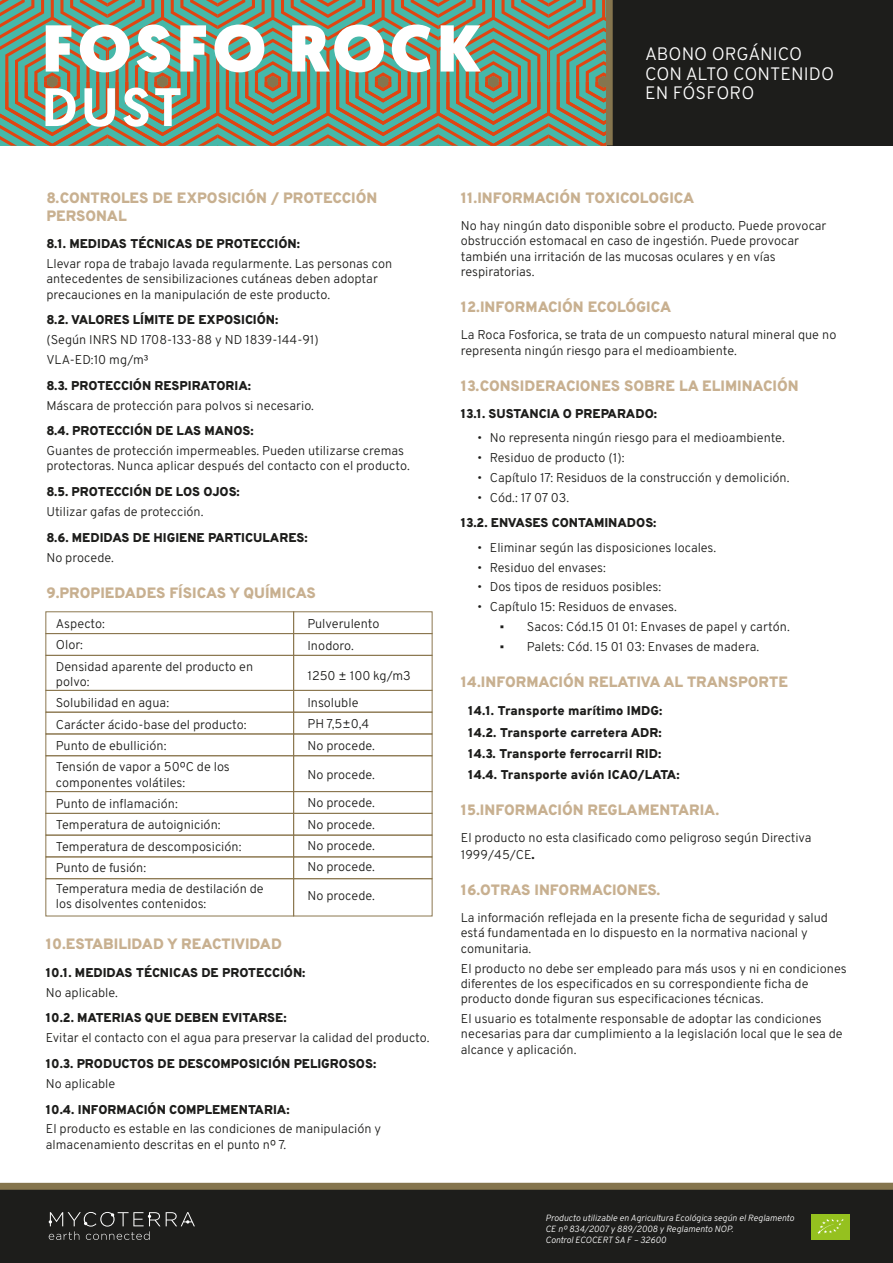
<style>
.page{position:relative;width:893px;height:1263px;background:#fff}
.page>*{position:absolute;margin:0;border:0;box-sizing:border-box;transform-origin:0 0}
.t1{font:900 66px "Geomanist";letter-spacing:.07em;color:#fff}
.t2{font:500 54px "Geomanist";color:#fff}
.t3{font:300 18px/19.5px "Overpass";color:#fff}
.t4{font:900 15px/18px "Overpass";color:#c8b090}
.t5{font:300 12.75px/21.3px "Overpass";color:#1d1d1b}
.t6{font:900 12.75px/21.1px "Overpass";color:#1d1d1b}
.t7{font:italic 300 9px/10.8px "Overpass";color:#fff}
.s1{font-family:"Times New Roman";font-weight:400}
.s2{font-weight:900}
</style>
<div class="page">
<div style="left:0;top:1189px;width:893px;height:74px;background:#1d1d1b"></div>
<svg style="left:49px;top:1212px;width:146px;height:28px"></svg>
<svg style="left:0;top:1183px;width:893px;height:7px;background:#81724c"></svg>
<div style="left:811px;top:1214px;width:38px;height:25px;background:#95c11f"></div>
<svg style="left:817px;top:1219px;width:27px;height:15px"></svg>
<svg style="left:0;top:0;width:607px;height:146px;background:#799176"></svg>
<div style="left:607px;top:0;width:286px;height:146px;background:#1d1d1b"></div>
<div style="left:606px;top:0;width:7px;height:145px;background:#85754e"></div>
<div style="left:45px;top:611px;width:249px;height:23px;border:1px solid #8b774f"></div>
<div style="left:293px;top:611px;width:139px;height:23px;border:1px solid #8b774f"></div>
<div style="left:45px;top:633px;width:249px;height:23px;border:1px solid #8b774f"></div>
<div style="left:293px;top:633px;width:139px;height:23px;border:1px solid #8b774f"></div>
<div style="left:45px;top:655px;width:249px;height:36px;border:1px solid #8b774f"></div>
<div style="left:293px;top:655px;width:139px;height:36px;border:1px solid #8b774f"></div>
<div style="left:45px;top:690px;width:249px;height:22px;border:1px solid #8b774f"></div>
<div style="left:293px;top:690px;width:139px;height:22px;border:1px solid #8b774f"></div>
<div style="left:45px;top:712px;width:249px;height:22px;border:1px solid #8b774f"></div>
<div style="left:293px;top:712px;width:139px;height:22px;border:1px solid #8b774f"></div>
<div style="left:45px;top:734px;width:249px;height:22px;border:1px solid #8b774f"></div>
<div style="left:293px;top:734px;width:139px;height:22px;border:1px solid #8b774f"></div>
<div style="left:45px;top:755px;width:249px;height:37px;border:1px solid #8b774f"></div>
<div style="left:293px;top:755px;width:139px;height:37px;border:1px solid #8b774f"></div>
<div style="left:45px;top:791px;width:249px;height:23px;border:1px solid #8b774f"></div>
<div style="left:293px;top:791px;width:139px;height:23px;border:1px solid #8b774f"></div>
<div style="left:45px;top:813px;width:249px;height:22px;border:1px solid #8b774f"></div>
<div style="left:293px;top:813px;width:139px;height:22px;border:1px solid #8b774f"></div>
<div style="left:45px;top:835px;width:249px;height:22px;border:1px solid #8b774f"></div>
<div style="left:293px;top:835px;width:139px;height:22px;border:1px solid #8b774f"></div>
<div style="left:45px;top:856px;width:249px;height:23px;border:1px solid #8b774f"></div>
<div style="left:293px;top:856px;width:139px;height:23px;border:1px solid #8b774f"></div>
<div style="left:45px;top:878px;width:249px;height:38px;border:1px solid #8b774f"></div>
<div style="left:293px;top:878px;width:139px;height:38px;border:1px solid #8b774f"></div>
<h1 class="t1" style="left:42px;top:4px;width:441px">FOSFO ROCK</h1>
<h2 class="t2" style="left:42px;top:71px;width:141px">DUST</h2>
<h3 class="t3" style="left:645px;top:44px;width:191px">ABONO ORGÁNICO<br>CON ALTO CONTENIDO<br>EN FÓSFORO</h3>
<p class="t4" style="left:46px;top:188px;width:332px">8.CONTROLES DE EXPOSICIÓN / PROTECCIÓN<br>PERSONAL</p>
<p class="t6" style="left:46px;top:233px;width:255px">8.1. MEDIDAS TÉCNICAS DE PROTECCIÓN:</p>
<p class="t5" style="left:46px;top:255px;width:347px;line-height:15.3px">Llevar ropa de trabajo lavada regularmente. Las personas con antecedentes de sensibilizaciones cutáneas deben adoptar precauciones en la manipulación de este producto.</p>
<p class="t6" style="left:46px;top:309px;width:234px">8.2. VALORES LÍMITE DE EXPOSICIÓN:</p>
<p class="t5" style="left:46px;top:329px;width:274px;line-height:19.8px">(Según INRS ND 1708-133-88 y ND 1839-144-91)<br>VLA-ED:10 mg/m3</p>
<p class="t6" style="left:46px;top:374px;width:206px">8.3. PROTECCIÓN RESPIRATORIA:</p>
<p class="t5" style="left:46px;top:394px;width:269px">Máscara de protección para polvos si necesario.</p>
<p class="t6" style="left:46px;top:420px;width:209px">8.4. PROTECCIÓN DE LAS MANOS:</p>
<p class="t5" style="left:46px;top:443px;width:365px;line-height:15.3px">Guantes de protección impermeables. Pueden utilizarse cremas protectoras. Nunca aplicar después del contacto con el producto.</p>
<p class="t6" style="left:46px;top:481px;width:195px">8.5. PROTECCIÓN DE LOS OJOS:</p>
<p class="t5" style="left:46px;top:500px;width:159px">Utilizar gafas de protección.</p>
<p class="t6" style="left:46px;top:526px;width:263px">8.6. MEDIDAS DE HIGIENE PARTICULARES:</p>
<p class="t5" style="left:46px;top:546px;width:69px">No procede.</p>
<p class="t4" style="left:46px;top:583px;width:271px">9.PROPIEDADES FÍSICAS Y QUÍMICAS</p>
<p class="t5" style="left:56px;top:612px;width:199px">Aspecto:<br>Olor:<br>Densidad aparente del producto en</p>
<p class="t5" style="left:56px;top:670px;width:192px">polvo:<br>Solubilidad en agua:<br>Carácter ácido-base del producto:<br>Punto de ebullición:<br>Tensión de vapor a 50ºC de los</p>
<p class="t5" style="left:56px;top:771px;width:209px">componentes volátiles:<br>Punto de inflamación:<br>Temperatura de autoignición:<br>Temperatura de descomposición:<br>Punto de fusión:<br>Temperatura media de destilación de</p>
<p class="t5" style="left:56px;top:893px;width:152px">los disolventes contenidos:</p>
<p class="t5" style="left:307px;top:613px;width:73px">Pulverulento<br>Inodoro.</p>
<p class="t5" style="left:307px;top:661px;width:105px;line-height:27.3px">1250 ± 100 kg/m3<br>Insoluble</p>
<p class="t5" style="left:307px;top:713px;width:69px">PH 7,5±0,4<br>No procede.</p>
<p class="t5" style="left:307px;top:763px;width:69px">No procede.</p>
<p class="t5" style="left:307px;top:792px;width:69px;text-align:justify">No procede.<br>No procede.<br>No procede.<br>No procede.</p>
<p class="t5" style="left:307px;top:884px;width:69px">No procede.</p>
<p class="t4" style="left:46px;top:935px;width:238px">10.ESTABILIDAD Y REACTIVIDAD</p>
<p class="t6" style="left:46px;top:961px;width:261px">10.1. MEDIDAS TÉCNICAS DE PROTECCIÓN:</p>
<p class="t5" style="left:46px;top:981px;width:74px">No aplicable.</p>
<p class="t6" style="left:46px;top:1007px;width:242px">10.2. MATERIAS QUE DEBEN EVITARSE:</p>
<p class="t5" style="left:46px;top:1026px;width:385px">Evitar el contacto con el agua para preservar la calidad del producto.</p>
<p class="t6" style="left:46px;top:1052px;width:332px">10.3. PRODUCTOS DE DESCOMPOSICIÓN PELIGROSOS:</p>
<p class="t5" style="left:46px;top:1072px;width:71px">No aplicable</p>
<p class="t6" style="left:46px;top:1098px;width:245px">10.4. INFORMACIÓN COMPLEMENTARIA:</p>
<p class="t5" style="left:46px;top:1121px;width:337px;line-height:15.3px">El producto es estable en las condiciones de manipulación y almacenamiento descritas en el punto nº 7.</p>
<p class="t4" style="left:461px;top:188px;width:235px">11.INFORMACIÓN TOXICOLOGICA</p>
<p class="t5" style="left:461px;top:218px;width:367px;line-height:15.3px">No hay ningún dato disponible sobre el producto. Puede provocar obstrucción estomacal en caso de ingestión. Puede provocar también una irritación de las mucosas oculares y en vías respiratorias.</p>
<p class="t4" style="left:461px;top:297px;width:212px">12.INFORMACIÓN ECOLÓGICA</p>
<p class="t5" style="left:461px;top:327px;width:377px;line-height:15.3px">La Roca Fosforica, se trata de un compuesto natural mineral que no representa ningún riesgo para el medioambiente.</p>
<p class="t4" style="left:461px;top:376px;width:339px">13.CONSIDERACIONES SOBRE LA ELIMINACIÓN</p>
<p class="t6" style="left:461px;top:402px;width:198px">13.1. SUSTANCIA O PREPARADO:</p>
<p class="t5" style="left:477px;top:427px;width:309px">• No representa ningún riesgo para el medioambiente.</p>
<p class="t5" style="left:477px;top:446px;width:149px">• Residuo de producto (1):</p>
<p class="t5" style="left:477px;top:466px;width:314px">• Capítulo 17: Residuos de la construcción y demolición.</p>
<p class="t5" style="left:477px;top:486px;width:94px">• Cód.: 17 07 03.</p>
<p class="t6" style="left:461px;top:512px;width:197px">13.2. ENVASES CONTAMINADOS:</p>
<p class="t5" style="left:477px;top:536px;width:241px">• Eliminar según las disposiciones locales.</p>
<p class="t5" style="left:477px;top:556px;width:130px">• Residuo del envases:</p>
<p class="t5" style="left:477px;top:576px;width:186px">• Dos tipos de residuos posibles:</p>
<p class="t5" style="left:477px;top:596px;width:201px">• Capítulo 15: Residuos de envases.</p>
<p class="t5" style="left:500px;top:615px;width:292px"><span class="s1">▪</span> Sacos: Cód.15 01 01: Envases de papel y cartón.</p>
<p class="t5" style="left:500px;top:635px;width:261px"><span class="s1">▪</span> Palets: Cód. 15 01 03: Envases de madera.</p>
<p class="t4" style="left:461px;top:672px;width:329px">14.INFORMACIÓN RELATIVA AL TRANSPORTE</p>
<p class="t6" style="left:468px;top:700px;width:213px">14.1. Transporte marítimo IMDG:<br>14.2. Transporte carretera ADR:<br>14.3. Transporte ferrocarril RID:<br>14.4. Transporte avión ICAO/LATA:</p>
<p class="t4" style="left:461px;top:800px;width:260px">15.INFORMACIÓN REGLAMENTARIA.</p>
<p class="t5" style="left:461px;top:829px;width:352px;line-height:16.6px">El producto no esta clasificado como peligroso según Directiva<br>1999/45/CE<span class="s2">.</span></p>
<p class="t4" style="left:461px;top:880px;width:201px">16.OTRAS INFORMACIONES.</p>
<p class="t5" style="left:461px;top:909px;width:369px;line-height:15.3px">La información reflejada en la presente ficha de seguridad y salud está fundamentada en lo dispuesto en la normativa nacional y comunitaria.</p>
<p class="t5" style="left:461px;top:960px;width:387px;line-height:15.3px">El producto no debe ser empleado para más usos y ni en condiciones diferentes de los especificados en su correspondiente ficha de producto donde figuran sus especificaciones técnicas.</p>
<p class="t5" style="left:461px;top:1010px;width:383px;line-height:15.3px">El usuario es totalmente responsable de adoptar las condiciones necesarias para dar cumplimiento a la legislación local que le sea de alcance y aplicación.</p>
<p class="t7" style="left:546px;top:1212px;width:250px">Producto utilizable en Agricultura Ecológica según el Reglamento<br>CE nº 834/2007 y 889/2008 y Reglamento NOP.<br>Control ECOCERT SA F – 32600</p>
</div>
